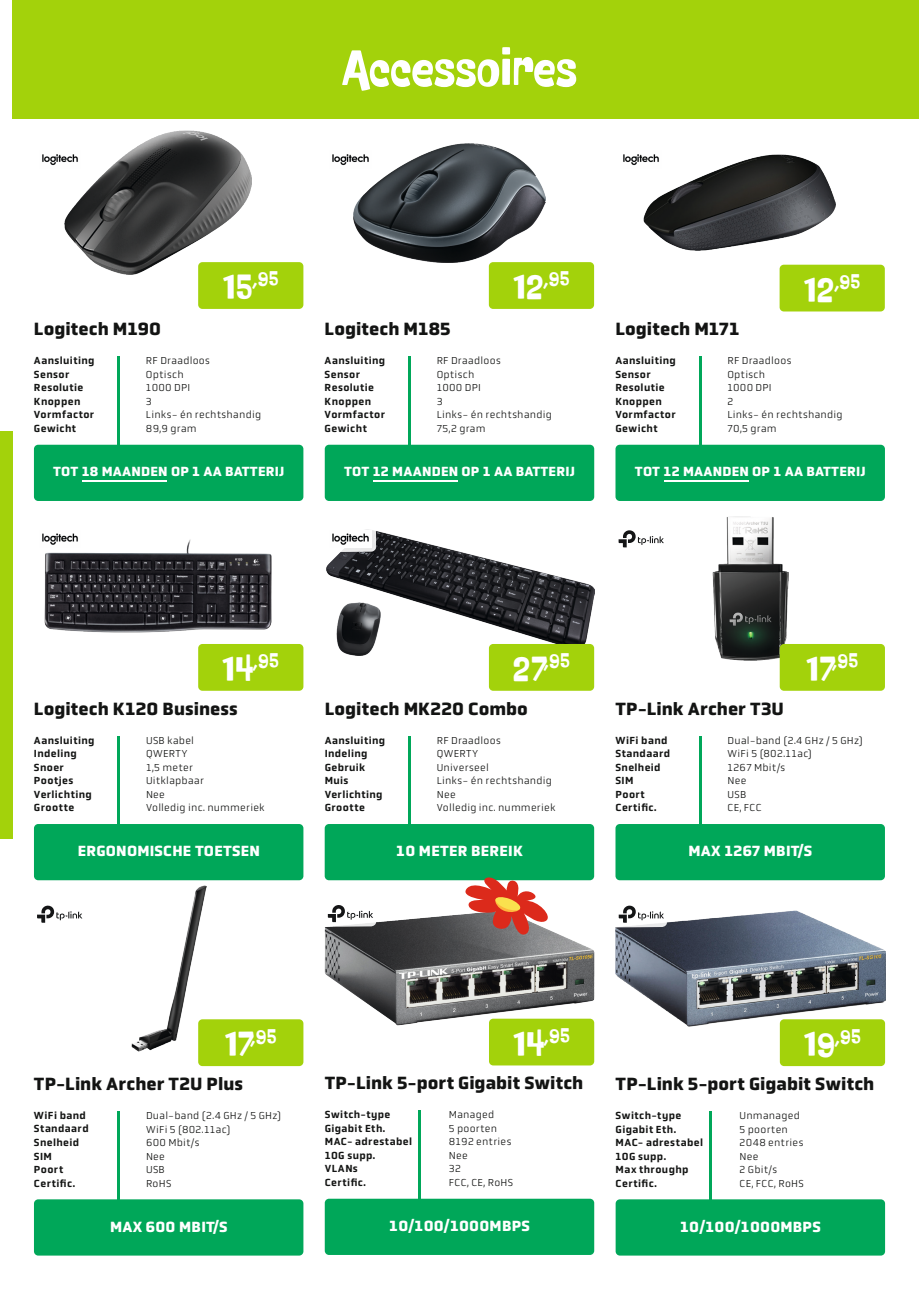
<style>
.page{position:relative;width:919px;height:1289px;background:#fff}
.page>*{position:absolute;margin:0;border:0;box-sizing:border-box;transform-origin:0 0}
.t1{font:700 60px "P22 Nudgewink Pro";letter-spacing:.01em;color:#fff}
.t2{font:700 23.55px "P22 Nudgewink Pro";letter-spacing:.035em;color:#fff}
.t3{font:700 18px "Obvia";color:#131413}
.t4{font:700 15px "Obvia";letter-spacing:.015em;color:#fff}
.t5{font:700 13.5px "Obvia";letter-spacing:.015em;color:#fff}
.t6{font:300 10.5px/13.5px "Obvia";letter-spacing:.025em;color:#131413}
.t7{font:500 10.5px/13.5px "Obvia";letter-spacing:.035em;color:#131413}
.s1{font-size:40.5px}
</style>
<div class="page">
<div style="left:13px;top:0;width:905px;height:118px;background:#a3d20b"></div>
<img style="left:65px;top:131px;width:186px;height:143px">
<img style="left:353px;top:143px;width:192px;height:119px">
<img style="left:643px;top:155px;width:192px;height:96px">
<img style="left:615px;top:910px;width:270px;height:116px">
<div style="left:198px;top:262px;width:105px;height:47px;background:#a3d20b;border-radius:4px"></div>
<div style="left:489px;top:262px;width:105px;height:47px;background:#a3d20b;border-radius:4px"></div>
<div style="left:779px;top:265px;width:105px;height:46px;background:#a3d20b;border-radius:4px"></div>
<div style="left:779px;top:1019px;width:106px;height:47px;background:#a3d20b;border-radius:4px"></div>
<hr style="left:118px;top:356px;width:2px;height:91px;background:#00a759">
<hr style="left:408px;top:356px;width:2px;height:91px;background:#00a759">
<hr style="left:699px;top:356px;width:2px;height:91px;background:#00a759">
<hr style="left:709px;top:1111px;width:2px;height:90px;background:#00a759">
<div style="left:34px;top:445px;width:269px;height:56px;background:#00a759;border-radius:4px"></div>
<div style="left:325px;top:445px;width:269px;height:56px;background:#00a759;border-radius:4px"></div>
<div style="left:615px;top:445px;width:269px;height:56px;background:#00a759;border-radius:4px"></div>
<div style="left:615px;top:1199px;width:270px;height:56px;background:#00a759;border-radius:4px"></div>
<hr style="left:83px;top:480px;width:84px;height:1px;background:#fff">
<hr style="left:374px;top:480px;width:84px;height:1px;background:#fff">
<hr style="left:664px;top:480px;width:84px;height:1px;background:#fff">
<img style="left:131px;top:885px;width:75px;height:166px">
<img style="left:325px;top:914px;width:269px;height:111px">
<div style="left:198px;top:1019px;width:105px;height:47px;background:#a3d20b;border-radius:4px"></div>
<div style="left:489px;top:1018px;width:105px;height:47px;background:#a3d20b;border-radius:4px"></div>
<hr style="left:118px;top:1111px;width:2px;height:90px;background:#00a759">
<hr style="left:418px;top:1110px;width:3px;height:90px;background:#00a759">
<div style="left:34px;top:1199px;width:269px;height:56px;background:#00a759;border-radius:4px"></div>
<div style="left:325px;top:1198px;width:269px;height:56px;background:#00a759;border-radius:4px"></div>
<img style="left:45px;top:539px;width:227px;height:93px">
<img style="left:326px;top:531px;width:268px;height:124px">
<div style="left:198px;top:644px;width:105px;height:46px;background:#a3d20b;border-radius:4px"></div>
<div style="left:489px;top:644px;width:105px;height:46px;background:#a3d20b;border-radius:4px"></div>
<hr style="left:118px;top:735px;width:2px;height:91px;background:#00a759">
<hr style="left:408px;top:735px;width:2px;height:91px;background:#00a759">
<div style="left:34px;top:824px;width:269px;height:56px;background:#00a759;border-radius:4px"></div>
<div style="left:325px;top:824px;width:269px;height:56px;background:#00a759;border-radius:4px"></div>
<svg style="left:45px;top:539px;width:41px;height:13px"></svg>
<svg style="left:326px;top:529px;width:50px;height:23px"></svg>
<img style="left:42px;top:533px;width:38px;height:14px">
<img style="left:330px;top:530px;width:41px;height:17px">
<img style="left:712px;top:516px;width:76px;height:144px">
<div style="left:779px;top:644px;width:105px;height:46px;background:#a3d20b;border-radius:4px"></div>
<hr style="left:699px;top:735px;width:2px;height:91px;background:#00a759">
<div style="left:615px;top:824px;width:269px;height:56px;background:#00a759;border-radius:4px"></div>
<svg style="left:618px;top:530px;width:46px;height:18px"></svg>
<svg style="left:37px;top:905px;width:46px;height:18px"></svg>
<svg style="left:325px;top:905px;width:51px;height:21px"></svg>
<svg style="left:615px;top:905px;width:52px;height:22px"></svg>
<div style="left:0;top:431px;width:13px;height:407px;background:#a3d20b"></div>
<svg style="left:65px;top:146px;width:21px;height:27px"></svg>
<svg style="left:353px;top:146px;width:23px;height:27px"></svg>
<svg style="left:643px;top:155px;width:24px;height:18px"></svg>
<img style="left:42px;top:151px;width:38px;height:17px">
<img style="left:332px;top:151px;width:39px;height:17px">
<img style="left:623px;top:154px;width:38px;height:14px">
<svg style="left:460px;top:877px;width:93px;height:60px"></svg>
<h1 class="t1" style="left:342px;top:34px;width:236px">Accessoires</h1>
<h2 class="t2" style="left:223px;top:266px;width:57px"><span class="s1">15</span>,95</h2>
<h2 class="t2" style="left:513px;top:266px;width:58px"><span class="s1">12</span>,95</h2>
<h2 class="t2" style="left:804px;top:268px;width:58px"><span class="s1">12</span>,95</h2>
<h3 class="t3" style="left:34px;top:318px;width:128px">Logitech M190</h3>
<h3 class="t3" style="left:324px;top:318px;width:128px">Logitech M185</h3>
<h3 class="t3" style="left:615px;top:318px;width:126px">Logitech M171</h3>
<p class="t7" style="left:34px;top:354px;width:62px">Aansluiting<br>Sensor<br>Resolutie<br>Knoppen<br>Vormfactor<br>Gewicht</p>
<p class="t7" style="left:324px;top:354px;width:62px">Aansluiting<br>Sensor<br>Resolutie<br>Knoppen<br>Vormfactor<br>Gewicht</p>
<p class="t7" style="left:615px;top:354px;width:62px">Aansluiting<br>Sensor<br>Resolutie<br>Knoppen<br>Vormfactor<br>Gewicht</p>
<p class="t6" style="left:146px;top:354px;width:117px">RF Draadloos<br>Optisch<br>1000 DPI<br>3<br>Links- én rechtshandig<br>89,9 gram</p>
<p class="t6" style="left:436px;top:354px;width:117px">RF Draadloos<br>Optisch<br>1000 DPI<br>3<br>Links- én rechtshandig<br>75,2 gram</p>
<p class="t6" style="left:727px;top:354px;width:117px">RF Draadloos<br>Optisch<br>1000 DPI<br>2<br>Links- én rechtshandig<br>70,5 gram</p>
<p class="t5" style="left:53px;top:463px;width:233px">TOT 18 MAANDEN OP 1 AA BATTERIJ</p>
<p class="t5" style="left:344px;top:463px;width:232px">TOT 12 MAANDEN OP 1 AA BATTERIJ</p>
<p class="t5" style="left:635px;top:463px;width:232px">TOT 12 MAANDEN OP 1 AA BATTERIJ</p>
<h2 class="t2" style="left:223px;top:647px;width:58px"><span class="s1">14</span>,95</h2>
<h2 class="t2" style="left:513px;top:647px;width:58px"><span class="s1">27</span>,95</h2>
<h3 class="t3" style="left:34px;top:697px;width:205px">Logitech K120 Business</h3>
<h3 class="t3" style="left:325px;top:697px;width:205px">Logitech MK220 Combo</h3>
<p class="t7" style="left:34px;top:733px;width:62px">Aansluiting<br>Indeling<br>Snoer<br>Pootjes<br>Verlichting<br>Grootte</p>
<p class="t7" style="left:325px;top:733px;width:62px">Aansluiting<br>Indeling<br>Gebruik<br>Muis<br>Verlichting<br>Grootte</p>
<p class="t6" style="left:146px;top:733px;width:120px">USB kabel<br>QWERTY<br>1,5 meter<br>Uitklapbaar<br>Nee<br>Volledig inc. nummeriek</p>
<p class="t6" style="left:436px;top:733px;width:120px">RF Draadloos<br>QWERTY<br>Universeel<br>Links- én rechtshandig<br>Nee<br>Volledig inc. nummeriek</p>
<h3 class="t4" style="left:78px;top:842px;width:184px">ERGONOMISCHE TOETSEN</h3>
<h3 class="t4" style="left:396px;top:842px;width:128px">10 METER BEREIK</h3>
<h2 class="t2" style="left:806px;top:647px;width:53px"><span class="s1">17</span>,95</h2>
<h3 class="t3" style="left:615px;top:697px;width:170px">TP-Link Archer T3U</h3>
<p class="t7" style="left:615px;top:733px;width:56px">WiFi band<br>Standaard<br>Snelheid<br>SIM<br>Poort<br>Certific.</p>
<p class="t6" style="left:727px;top:733px;width:137px">Dual-band (2.4 GHz / 5 GHz)<br>WiFi 5 (802.11ac)<br>1267 Mbit/s<br>Nee<br>USB<br>CE, FCC</p>
<h3 class="t4" style="left:688px;top:842px;width:125px">MAX 1267 MBIT/S</h3>
<h2 class="t2" style="left:225px;top:1022px;width:53px"><span class="s1">17</span>,95</h2>
<h2 class="t2" style="left:513px;top:1022px;width:58px"><span class="s1">14</span>,95</h2>
<h3 class="t3" style="left:34px;top:1073px;width:211px">TP-Link Archer T2U Plus</h3>
<h3 class="t3" style="left:325px;top:1072px;width:260px">TP-Link 5-port Gigabit Switch</h3>
<p class="t7" style="left:34px;top:1108px;width:56px">WiFi band<br>Standaard<br>Snelheid<br>SIM<br>Poort<br>Certific.</p>
<p class="t7" style="left:325px;top:1107px;width:89px">Switch-type<br>Gigabit Eth.<br>MAC- adrestabel<br>10G supp.<br>VLANs<br>Certific.</p>
<p class="t6" style="left:146px;top:1108px;width:137px">Dual-band (2.4 GHz / 5 GHz)<br>WiFi 5 (802.11ac)<br>600 Mbit/s<br>Nee<br>USB<br>RoHS</p>
<p class="t6" style="left:449px;top:1108px;width:66px">Managed<br>5 poorten<br>8192 entries<br>Nee<br>32<br>FCC, CE, RoHS</p>
<h3 class="t4" style="left:110px;top:1217px;width:119px">MAX 600 MBIT/S</h3>
<h3 class="t4" style="left:389px;top:1216px;width:142px">10/100/1000MBPS</h3>
<h2 class="t2" style="left:804px;top:1022px;width:58px"><span class="s1">19</span>,95</h2>
<h3 class="t3" style="left:615px;top:1073px;width:260px">TP-Link 5-port Gigabit Switch</h3>
<p class="t7" style="left:615px;top:1108px;width:89px">Switch-type<br>Gigabit Eth.<br>MAC- adrestabel<br>10G supp.<br>Max throughp<br>Certific.</p>
<p class="t6" style="left:739px;top:1108px;width:66px">Unmanaged<br>5 poorten<br>2048 entries<br>Nee<br>2 Gbit/s<br>CE, FCC, RoHS</p>
<h3 class="t4" style="left:680px;top:1217px;width:142px">10/100/1000MBPS</h3>
</div>
